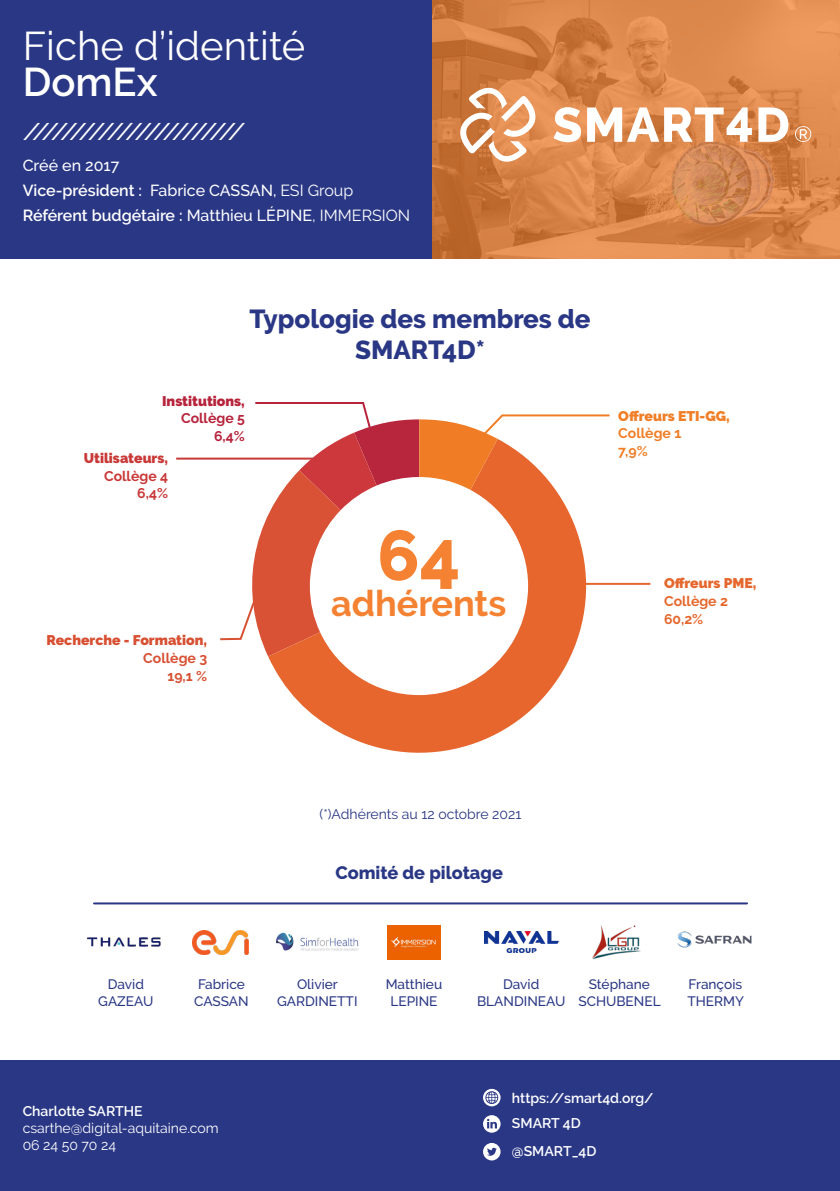
<style>
.page{position:relative;width:840px;height:1191px;background:#fff}
.page>*{position:absolute;margin:0;border:0;box-sizing:border-box;transform-origin:0 0}
.t1{font:800 70px "Raleway";color:#f48232}
.t2{font:40px/36px "Raleway";color:#fff}
.t3{font:700 36px "Raleway";color:#f48232}
.t4{font:800 26px/31.2px "Raleway";color:#2a3785;text-align:center}
.t5{font:italic 500 24px "Raleway";color:#fff}
.t6{font:800 18px "Raleway";color:#2a3785}
.t7{font:600 16px "Raleway";color:#fff}
.t8{font:500 16px "Raleway";color:#fff}
.t9{font:600 14px "Raleway";color:#fff}
.t10{font:14px "Raleway";color:#fff}
.t11{font:14px "Raleway";color:#2a3785}
.t12{font:900 14px "Raleway";color:#d75032}
.t13{font:900 14px "Raleway";color:#f07e26}
.t14{font:700 14px "Raleway";color:#e5672d}
.t15{font:700 14px "Raleway";color:#d75032}
.t16{font:900 14px "Raleway";color:#c93938}
.t17{font:900 14px "Raleway";color:#b7233b}
.t18{font:700 14px "Raleway";color:#f07e26}
.t19{font:900 14px "Raleway";color:#e5672d}
.t20{font:700 14px "Raleway";color:#c93938}
.t21{font:700 14px "Raleway";color:#b7233b}
.t22{font:500 13.6px "Raleway";color:#2a3785}
.s1{font-weight:600}
.s2{font-weight:500}
.s3{font-weight:400}
</style>
<div class="page">
<div style="left:0;top:1060px;width:839px;height:131px;background:#2a3785"></div>
<svg style="left:431px;top:0;width:408px;height:258px"></svg>
<img style="left:484px;top:931px;width:73px;height:21px">
<img style="left:592px;top:925px;width:49px;height:34px">
<img style="left:677px;top:931px;width:74px;height:16px">
<img style="left:87px;top:937px;width:74px;height:10px">
<img style="left:192px;top:930px;width:56px;height:24px">
<img style="left:275px;top:932px;width:84px;height:19px">
<img style="left:387px;top:925px;width:53px;height:34px">
<hr style="left:94px;top:902px;width:652px;height:2px;background:#2a3785">
<div style="left:0;top:0;width:431px;height:258px;background:#2a3785"></div>
<hr style="left:566px;top:583px;width:84px;height:2px;background:#e5672d">
<hr style="left:176px;top:457px;width:138px;height:2px;background:#c93938">
<svg style="left:794px;top:126px;width:16px;height:16px"></svg>
<svg style="left:553px;top:107px;width:27px;height:35px"></svg>
<svg style="left:586px;top:107px;width:165px;height:35px"></svg>
<svg style="left:758px;top:107px;width:30px;height:35px"></svg>
<svg style="left:460px;top:88px;width:75px;height:74px"></svg>
<svg style="left:268px;top:656px;width:303px;height:97px;fill:#e6662e"></svg>
<svg style="left:218px;top:402px;width:393px;height:254px"></svg>
<svg style="left:483px;top:1115px;width:17px;height:17px"></svg>
<svg style="left:483px;top:1143px;width:17px;height:17px"></svg>
<svg style="left:483px;top:1088px;width:17px;height:18px"></svg>
<p class="t2" style="left:23px;top:28px;width:284px">Fiche d’identité<br><span class="s1">DomEx</span></p>
<p class="t5" style="left:23px;top:118px;width:226px">///////////////////////</p>
<p class="t8" style="left:23px;top:156px;width:98px">Créé en 2017</p>
<p class="t7" style="left:23px;top:181px;width:332px">Vice-président : <span class="s2">Fabrice CASSAN,</span> <span class="s3">ESI Group</span></p>
<p class="t7" style="left:23px;top:206px;width:389px">Référent budgétaire : <span class="s2">Matthieu LÉPINE</span><span class="s3">, IMMERSION</span></p>
<p class="t4" style="left:249px;top:303px;width:342px">Typologie des membres de<br>SMART4D*</p>
<p class="t17" style="left:162px;top:392px;width:84px">Institutions,</p>
<p class="t21" style="left:181px;top:410px;width:65px">Collège 5</p>
<p class="t21" style="left:214px;top:428px;width:32px">6,4%</p>
<p class="t16" style="left:84px;top:450px;width:86px">Utilisateurs,</p>
<p class="t20" style="left:104px;top:467px;width:65px">Collège 4</p>
<p class="t20" style="left:137px;top:485px;width:32px">6,4%</p>
<p class="t12" style="left:47px;top:632px;width:162px">Recherche - Formation,</p>
<p class="t15" style="left:143px;top:650px;width:65px">Collège 3</p>
<p class="t15" style="left:167px;top:667px;width:41px">19,1 %</p>
<p class="t1" style="left:377px;top:515px;width:85px">64</p>
<p class="t3" style="left:331px;top:582px;width:177px">adhérents</p>
<p class="t13" style="left:618px;top:407px;width:113px">Offreurs ETI-GG,</p>
<p class="t18" style="left:618px;top:425px;width:64px">Collège 1</p>
<p class="t18" style="left:618px;top:443px;width:31px">7,9%</p>
<p class="t19" style="left:663px;top:575px;width:94px">Offreurs PME,</p>
<p class="t14" style="left:663px;top:593px;width:65px">Collège 2</p>
<p class="t14" style="left:663px;top:610px;width:41px">60,2%</p>
<p class="t11" style="left:319px;top:806px;width:203px">(*)Adhérents au 12 octobre 2021</p>
<p class="t6" style="left:335px;top:862px;width:169px">Comité de pilotage</p>
<p class="t22" style="left:108px;top:976px;width:38px">David</p>
<p class="t22" style="left:98px;top:993px;width:57px">GAZEAU</p>
<p class="t22" style="left:198px;top:976px;width:48px">Fabrice</p>
<p class="t22" style="left:194px;top:993px;width:56px">CASSAN</p>
<p class="t22" style="left:297px;top:976px;width:42px">Olivier</p>
<p class="t22" style="left:277px;top:993px;width:82px">GARDINETTI</p>
<p class="t22" style="left:385px;top:976px;width:58px">Matthieu</p>
<p class="t22" style="left:390px;top:993px;width:49px">LEPINE</p>
<p class="t9" style="left:23px;top:1103px;width:121px">Charlotte SARTHE</p>
<p class="t10" style="left:23px;top:1120px;width:197px">csarthe@digital-aquitaine.com</p>
<p class="t10" style="left:23px;top:1136px;width:95px">06 24 50 70 24</p>
<p class="t22" style="left:503px;top:976px;width:38px">David</p>
<p class="t22" style="left:477px;top:993px;width:90px">BLANDINEAU</p>
<p class="t22" style="left:588px;top:976px;width:63px">Stéphane</p>
<p class="t22" style="left:578px;top:993px;width:84px">SCHUBENEL</p>
<p class="t22" style="left:688px;top:976px;width:55px">François</p>
<p class="t22" style="left:687px;top:993px;width:58px">THERMY</p>
<p class="t9" style="left:511px;top:1090px;width:143px">https://smart4d.org/</p>
<p class="t9" style="left:511px;top:1115px;width:70px">SMART 4D</p>
<p class="t9" style="left:511px;top:1142px;width:86px">@SMART_4D</p>
</div>
